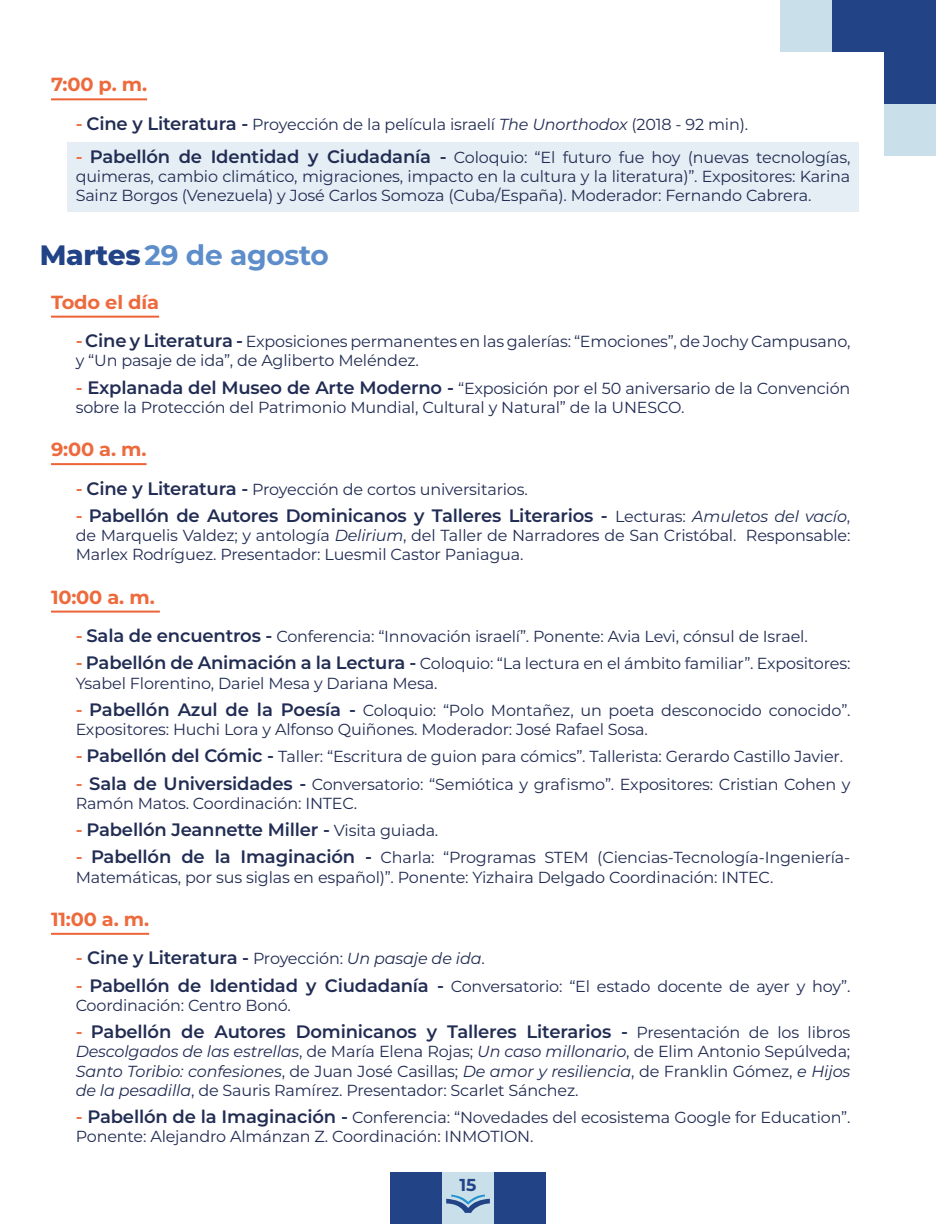
<style>
.page{position:relative;width:936px;height:1224px;background:#fff}
.page>*{position:absolute;margin:0;border:0;box-sizing:border-box;transform-origin:0 0}
.t1{font:700 28px "Montserrat";letter-spacing:-.01em;color:#5d8dca}
.t2{font:700 19px "Montserrat";letter-spacing:-.01em;color:#ed6a3d}
.t3{font:600 18px "Montserrat";letter-spacing:-.01em;color:#212c53}
.t4{font:700 17.2px "Montserrat";color:#224386}
.t5{font:16px/19.2px "Montserrat";letter-spacing:-.01em;color:#212c53}
.s1{font-weight:600;font-size:18px;color:#ed6a3d}
.s2{font-weight:600;font-size:18px}
.s3{font-style:italic}
.s4{font-weight:800;color:#224386}
.s5{color:#ed6a3d}
.s6{font-weight:400;font-size:16px}
.s7{font-weight:400;font-style:italic;font-size:16px}
</style>
<div class="page">
<div style="left:67px;top:142px;width:792px;height:69px;background:#e5eef4"></div>
<div style="left:780px;top:0;width:52px;height:52px;background:#c9dfea"></div>
<div style="left:832px;top:0;width:52px;height:52px;background:#224386"></div>
<div style="left:884px;top:0;width:52px;height:52px;background:#224386"></div>
<div style="left:884px;top:52px;width:52px;height:52px;background:#224386"></div>
<div style="left:884px;top:104px;width:52px;height:52px;background:#c9dfea"></div>
<div style="left:390px;top:1172px;width:52px;height:52px;background:#224386"></div>
<div style="left:442px;top:1172px;width:52px;height:52px;background:#c9dfea"></div>
<div style="left:494px;top:1172px;width:52px;height:52px;background:#224386"></div>
<svg style="left:446px;top:1194px;width:44px;height:19px"></svg>
<hr style="left:51px;top:98px;width:96px;height:2px;background:#ec6337">
<hr style="left:51px;top:316px;width:108px;height:2px;background:#ec6337">
<hr style="left:51px;top:463px;width:96px;height:2px;background:#ec6337">
<hr style="left:51px;top:611px;width:109px;height:2px;background:#ec6337">
<hr style="left:51px;top:933px;width:98px;height:2px;background:#ec6337">
<p class="t2" style="left:51px;top:71px;width:98px">7:00 p. m.</p>
<p class="t5" style="left:76px;top:114px;width:674px"><span class="s1">-</span> <span class="s2">Cine y Literatura -</span> Proyección de la película israelí <span class="s3">The Unorthodox</span> (2018 - 92 min).</p>
<p class="t5" style="left:76px;top:147px;width:776px;text-align:justify"><span class="s1">-</span> <span class="s2">Pabellón de Identidad y Ciudadanía -</span> Coloquio: “El futuro fue hoy (nuevas tecnologías, quimeras, cambio climático, migraciones, impacto en la cultura y la literatura)”. Expositores: Karina Sainz Borgos (Venezuela) y José Carlos Somoza (Cuba/España). Moderador: Fernando Cabrera.</p>
<h1 class="t1" style="left:40px;top:235px;width:291px"><span class="s4">Martes</span>29 de agosto</h1>
<p class="t2" style="left:51px;top:288px;width:110px">Todo el día</p>
<p class="t5" style="left:76px;top:331px;width:776px"><span class="s1">-</span> <span class="s2">Cine y Literatura -</span> Exposiciones permanentes en las galerías: “Emociones”, de Jochy Campusano, y “Un pasaje de ida”, de Agliberto Meléndez.</p>
<p class="t5" style="left:76px;top:378px;width:776px"><span class="s1">-</span> <span class="s2">Explanada del Museo de Arte Moderno -</span> “Exposición por el 50 aniversario de la Convención sobre la Protección del Patrimonio Mundial, Cultural y Natural” de la UNESCO.</p>
<p class="t2" style="left:51px;top:436px;width:97px">9:00 a. m.</p>
<p class="t5" style="left:76px;top:479px;width:454px"><span class="s1">-</span> <span class="s2">Cine y Literatura -</span> Proyección de cortos universitarios.</p>
<p class="t3" style="left:76px;top:503px;width:776px"><span class="s5">-</span> Pabellón de Autores Dominicanos y Talleres Literarios - <span class="s6">Lecturas:</span> <span class="s7">Amuletos del vacío</span><span class="s6">,</span></p>
<p class="t5" style="left:76px;top:525px;width:776px">de Marquelis Valdez; y antología <span class="s3">Delirium</span>, del Taller de Narradores de San Cristóbal. Responsable:<br>Marlex Rodríguez. Presentador: Luesmil Castor Paniagua.</p>
<p class="t2" style="left:51px;top:583px;width:105px">10:00 a. m.</p>
<p class="t5" style="left:76px;top:626px;width:734px"><span class="s1">-</span> <span class="s2">Sala de encuentros -</span> Conferencia: “Innovación israelí”. Ponente: Avia Levi, cónsul de Israel.</p>
<p class="t5" style="left:76px;top:654px;width:776px"><span class="s1">-</span> <span class="s2">Pabellón de Animación a la Lectura -</span> Coloquio: “La lectura en el ámbito familiar”. Expositores:<br>Ysabel Florentino, Dariel Mesa y Dariana Mesa.</p>
<p class="t5" style="left:76px;top:700px;width:776px"><span class="s1">-</span> <span class="s2">Pabellón Azul de la Poesía -</span> Coloquio: “Polo Montañez, un poeta desconocido conocido”.<br>Expositores: Huchi Lora y Alfonso Quiñones. Moderador: José Rafael Sosa.</p>
<p class="t5" style="left:76px;top:747px;width:769px"><span class="s1">-</span> <span class="s2">Pabellón del Cómic -</span> Taller: “Escritura de guion para cómics”. Tallerista: Gerardo Castillo Javier.</p>
<p class="t5" style="left:76px;top:774px;width:776px"><span class="s1">-</span> <span class="s2">Sala de Universidades -</span> Conversatorio: “Semiótica y grafismo”. Expositores: Cristian Cohen y<br>Ramón Matos. Coordinación: INTEC.</p>
<p class="t3" style="left:76px;top:817px;width:364px"><span class="s5">-</span> Pabellón Jeannette Miller - <span class="s6">Visita guiada.</span></p>
<p class="t5" style="left:76px;top:848px;width:776px"><span class="s1">-</span> <span class="s2">Pabellón de la Imaginación -</span> Charla: “Programas STEM (Ciencias-Tecnología-Ingeniería-<br>Matemáticas, por sus siglas en español)”. Ponente: Yizhaira Delgado Coordinación: INTEC.</p>
<p class="t2" style="left:51px;top:905px;width:100px">11:00 a. m.</p>
<p class="t3" style="left:76px;top:945px;width:411px"><span class="s5">-</span> Cine y Literatura - <span class="s6">Proyección:</span> <span class="s7">Un pasaje de ida</span><span class="s6">.</span></p>
<p class="t5" style="left:76px;top:976px;width:776px"><span class="s1">-</span> <span class="s2">Pabellón de Identidad y Ciudadanía -</span> Conversatorio: “El estado docente de ayer y hoy”.<br>Coordinación: Centro Bonó.</p>
<p class="t3" style="left:76px;top:1019px;width:776px"><span class="s5">-</span> Pabellón de Autores Dominicanos y Talleres Literarios - <span class="s6">Presentación de los libros</span></p>
<p class="t5" style="left:76px;top:1042px;width:776px;text-align:justify"><span class="s3">Descolgados de las estrellas</span>, de María Elena Rojas; <span class="s3">Un caso millonario</span>, de Elim Antonio Sepúlveda; <span class="s3">Santo Toribio: confesiones</span>, de Juan José Casillas; <span class="s3">De amor y resiliencia</span>, de Franklin Gómez, <span class="s3">e Hijos de la pesadilla</span>, de Sauris Ramírez. Presentador: Scarlet Sánchez.</p>
<p class="t5" style="left:76px;top:1107px;width:776px"><span class="s1">-</span> <span class="s2">Pabellón de la Imaginación -</span> Conferencia: “Novedades del ecosistema Google for Education”.<br>Ponente: Alejandro Almánzan Z. Coordinación: INMOTION.</p>
<p class="t4" style="left:459px;top:1172px;width:19px">15</p>
</div>
